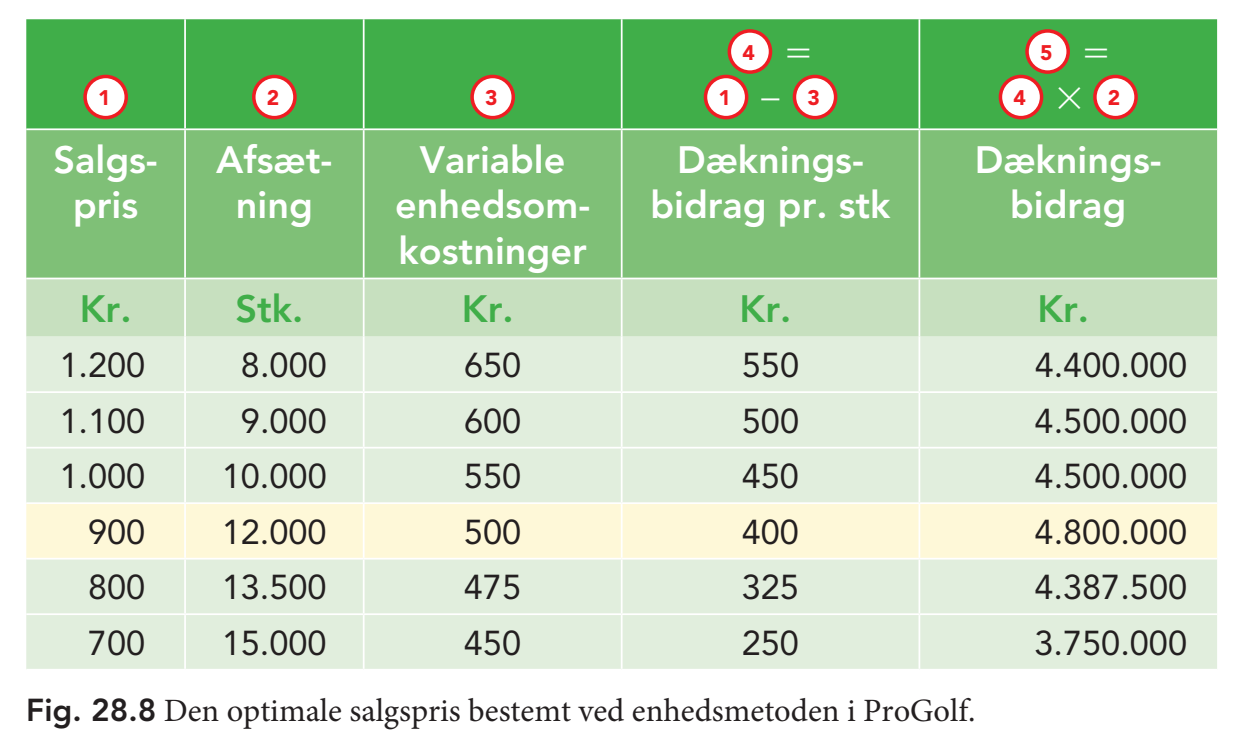
<style>
.page{position:relative;width:1246px;height:754px;background:#fff}
.page>*{position:absolute;margin:0;border:0;box-sizing:border-box;transform-origin:0 0}
.t1{font:800 37.8px/45.5px "Avenir";color:#fff;text-align:center}
.t2{font:800 37.8px "Avenir";color:#40ae49}
.t3{font:34.3px "Avenir";color:#231f20}
.t4{font:32.55px "Minion Pro";color:#231f20}
.t5{font:900 21px/45.5px "Avenir";color:#ee1d23}
.s1{font-family:"Minion Pro";font-weight:400;font-size:37.8px;color:#fff}
.s2{font-family:"Avenir";font-weight:800;font-size:31.5px}
</style>
<div class="page">
<div style="left:26px;top:19px;width:1191px;height:109px;background:#40ae49"></div>
<div style="left:26px;top:130px;width:1191px;height:147px;background:#7fc077"></div>
<div style="left:26px;top:279px;width:1191px;height:57px;background:#c7e0bf"></div>
<div style="left:26px;top:336px;width:1191px;height:333px;background:#e1eedd"></div>
<div style="left:26px;top:504px;width:1191px;height:54px;background:#fef8d8"></div>
<hr style="left:184px;top:130px;width:2px;height:147px;background:#fff">
<hr style="left:363px;top:130px;width:1px;height:147px;background:#fff">
<hr style="left:621px;top:130px;width:1px;height:147px;background:#fff">
<hr style="left:918px;top:130px;width:2px;height:147px;background:#fff">
<hr style="left:184px;top:279px;width:2px;height:57px;background:#fff">
<hr style="left:363px;top:279px;width:1px;height:57px;background:#fff">
<hr style="left:621px;top:279px;width:1px;height:57px;background:#fff">
<hr style="left:918px;top:279px;width:2px;height:57px;background:#fff">
<hr style="left:184px;top:336px;width:2px;height:55px;background:#fff">
<hr style="left:363px;top:336px;width:1px;height:55px;background:#fff">
<hr style="left:621px;top:336px;width:1px;height:55px;background:#fff">
<hr style="left:918px;top:336px;width:2px;height:55px;background:#fff">
<hr style="left:26px;top:391px;width:159px;height:2px;background:#fff">
<hr style="left:185px;top:391px;width:179px;height:2px;background:#fff">
<hr style="left:184px;top:393px;width:2px;height:54px;background:#fff">
<hr style="left:364px;top:391px;width:258px;height:2px;background:#fff">
<hr style="left:363px;top:393px;width:1px;height:54px;background:#fff">
<hr style="left:622px;top:391px;width:297px;height:2px;background:#fff">
<hr style="left:621px;top:393px;width:1px;height:54px;background:#fff">
<hr style="left:919px;top:391px;width:298px;height:2px;background:#fff">
<hr style="left:918px;top:393px;width:2px;height:54px;background:#fff">
<hr style="left:26px;top:447px;width:159px;height:1px;background:#fff">
<hr style="left:185px;top:447px;width:179px;height:1px;background:#fff">
<hr style="left:184px;top:448px;width:2px;height:54px;background:#fff">
<hr style="left:364px;top:447px;width:258px;height:1px;background:#fff">
<hr style="left:363px;top:448px;width:1px;height:54px;background:#fff">
<hr style="left:622px;top:447px;width:297px;height:1px;background:#fff">
<hr style="left:621px;top:448px;width:1px;height:54px;background:#fff">
<hr style="left:919px;top:447px;width:298px;height:1px;background:#fff">
<hr style="left:918px;top:448px;width:2px;height:54px;background:#fff">
<hr style="left:26px;top:502px;width:159px;height:2px;background:#fff">
<hr style="left:185px;top:502px;width:179px;height:2px;background:#fff">
<hr style="left:184px;top:504px;width:2px;height:54px;background:#fff">
<hr style="left:364px;top:502px;width:258px;height:2px;background:#fff">
<hr style="left:363px;top:504px;width:1px;height:54px;background:#fff">
<hr style="left:622px;top:502px;width:297px;height:2px;background:#fff">
<hr style="left:621px;top:504px;width:1px;height:54px;background:#fff">
<hr style="left:919px;top:502px;width:298px;height:2px;background:#fff">
<hr style="left:918px;top:504px;width:2px;height:54px;background:#fff">
<hr style="left:26px;top:558px;width:159px;height:1px;background:#fff">
<hr style="left:185px;top:558px;width:179px;height:1px;background:#fff">
<hr style="left:184px;top:559px;width:2px;height:54px;background:#fff">
<hr style="left:364px;top:558px;width:258px;height:1px;background:#fff">
<hr style="left:363px;top:559px;width:1px;height:54px;background:#fff">
<hr style="left:622px;top:558px;width:297px;height:1px;background:#fff">
<hr style="left:621px;top:559px;width:1px;height:54px;background:#fff">
<hr style="left:919px;top:558px;width:298px;height:1px;background:#fff">
<hr style="left:918px;top:559px;width:2px;height:54px;background:#fff">
<hr style="left:26px;top:613px;width:159px;height:2px;background:#fff">
<hr style="left:185px;top:613px;width:179px;height:2px;background:#fff">
<hr style="left:184px;top:615px;width:2px;height:54px;background:#fff">
<hr style="left:364px;top:613px;width:258px;height:2px;background:#fff">
<hr style="left:363px;top:615px;width:1px;height:54px;background:#fff">
<hr style="left:622px;top:613px;width:297px;height:2px;background:#fff">
<hr style="left:621px;top:615px;width:1px;height:54px;background:#fff">
<hr style="left:919px;top:613px;width:298px;height:2px;background:#fff">
<hr style="left:918px;top:615px;width:2px;height:54px;background:#fff">
<hr style="left:184px;top:19px;width:2px;height:109px;background:#fff">
<hr style="left:363px;top:19px;width:1px;height:109px;background:#fff">
<hr style="left:621px;top:19px;width:1px;height:109px;background:#fff">
<hr style="left:918px;top:19px;width:2px;height:109px;background:#fff">
<div style="left:85px;top:76px;width:41px;height:42px;background:#fff;border-radius:50%"></div>
<div style="left:83px;top:75px;width:45px;height:44px;border:4px solid #ee1d23;border-radius:50%"></div>
<div style="left:254px;top:76px;width:41px;height:42px;background:#fff;border-radius:50%"></div>
<div style="left:252px;top:75px;width:45px;height:44px;border:4px solid #ee1d23;border-radius:50%"></div>
<div style="left:472px;top:76px;width:41px;height:42px;background:#fff;border-radius:50%"></div>
<div style="left:470px;top:75px;width:45px;height:44px;border:4px solid #ee1d23;border-radius:50%"></div>
<div style="left:729px;top:31px;width:41px;height:41px;background:#fff;border-radius:50%"></div>
<div style="left:727px;top:29px;width:45px;height:45px;border:4px solid #ee1d23;border-radius:50%"></div>
<div style="left:705px;top:76px;width:41px;height:42px;background:#fff;border-radius:50%"></div>
<div style="left:704px;top:75px;width:44px;height:44px;border:4px solid #ee1d23;border-radius:50%"></div>
<div style="left:794px;top:76px;width:41px;height:42px;background:#fff;border-radius:50%"></div>
<div style="left:793px;top:75px;width:44px;height:44px;border:4px solid #ee1d23;border-radius:50%"></div>
<div style="left:1027px;top:31px;width:41px;height:41px;background:#fff;border-radius:50%"></div>
<div style="left:1025px;top:29px;width:45px;height:45px;border:4px solid #ee1d23;border-radius:50%"></div>
<div style="left:1000px;top:76px;width:41px;height:42px;background:#fff;border-radius:50%"></div>
<div style="left:998px;top:75px;width:45px;height:44px;border:4px solid #ee1d23;border-radius:50%"></div>
<div style="left:1095px;top:76px;width:41px;height:42px;background:#fff;border-radius:50%"></div>
<div style="left:1093px;top:75px;width:45px;height:44px;border:4px solid #ee1d23;border-radius:50%"></div>
<svg style="left:787px;top:48px;width:22px;height:10px"></svg>
<svg style="left:1085px;top:48px;width:22px;height:10px"></svg>
<svg style="left:1058px;top:87px;width:22px;height:22px"></svg>
<p class="t5" style="left:98px;top:75px;width:14px">1</p>
<p class="t5" style="left:267px;top:75px;width:14px">2</p>
<p class="t5" style="left:485px;top:75px;width:14px">3</p>
<p class="t5" style="left:718px;top:30px;width:103px;text-indent:24px">4<br>1<span class="s1">−</span>3</p>
<p class="t5" style="left:1040px;top:30px;width:14px">5</p>
<p class="t5" style="left:1013px;top:75px;width:14px">4</p>
<p class="t5" style="left:1108px;top:75px;width:14px">2</p>
<p class="t1" style="left:53px;top:137px;width:106px">Salgs&shy;pris</p>
<p class="t1" style="left:216px;top:137px;width:118px">Afsæt&shy;ning</p>
<p class="t1" style="left:395px;top:137px;width:197px">Variable enhedsom&shy;kostninger</p>
<p class="t1" style="left:650px;top:137px;width:242px">Dæknings&shy;bidrag pr. stk</p>
<p class="t1" style="left:975px;top:137px;width:188px">Dæknings&shy;bidrag</p>
<p class="t2" style="left:80px;top:286px;width:53px">Kr.</p>
<p class="t2" style="left:235px;top:286px;width:69px">Stk.</p>
<p class="t2" style="left:462px;top:286px;width:53px">Kr.</p>
<p class="t2" style="left:739px;top:286px;width:53px">Kr.</p>
<p class="t2" style="left:1037px;top:286px;width:53px">Kr.</p>
<p class="t3" style="left:60px;top:345px;width:87px">1.200</p>
<p class="t3" style="left:241px;top:345px;width:87px">8.000</p>
<p class="t3" style="left:464px;top:345px;width:59px">650</p>
<p class="t3" style="left:742px;top:345px;width:59px">550</p>
<p class="t3" style="left:1034px;top:345px;width:154px">4.400.000</p>
<p class="t3" style="left:59px;top:401px;width:87px">1.100</p>
<p class="t3" style="left:241px;top:401px;width:87px">9.000</p>
<p class="t3" style="left:464px;top:401px;width:59px">600</p>
<p class="t3" style="left:742px;top:401px;width:59px">500</p>
<p class="t3" style="left:1034px;top:401px;width:154px">4.500.000</p>
<p class="t3" style="left:59px;top:456px;width:87px">1.000</p>
<p class="t3" style="left:222px;top:456px;width:106px">10.000</p>
<p class="t3" style="left:464px;top:456px;width:59px">550</p>
<p class="t3" style="left:742px;top:456px;width:59px">450</p>
<p class="t3" style="left:1034px;top:456px;width:154px">4.500.000</p>
<p class="t3" style="left:88px;top:512px;width:59px">900</p>
<p class="t3" style="left:222px;top:512px;width:106px">12.000</p>
<p class="t3" style="left:464px;top:512px;width:59px">500</p>
<p class="t3" style="left:742px;top:512px;width:59px">400</p>
<p class="t3" style="left:1034px;top:512px;width:154px">4.800.000</p>
<p class="t3" style="left:88px;top:567px;width:59px">800</p>
<p class="t3" style="left:222px;top:567px;width:106px">13.500</p>
<p class="t3" style="left:464px;top:567px;width:59px">475</p>
<p class="t3" style="left:742px;top:567px;width:59px">325</p>
<p class="t3" style="left:1034px;top:567px;width:154px">4.387.500</p>
<p class="t3" style="left:88px;top:623px;width:59px">700</p>
<p class="t3" style="left:222px;top:623px;width:106px">15.000</p>
<p class="t3" style="left:464px;top:623px;width:59px">450</p>
<p class="t3" style="left:742px;top:623px;width:59px">250</p>
<p class="t3" style="left:1034px;top:623px;width:154px">3.750.000</p>
<p class="t4" style="left:26px;top:689px;width:950px"><span class="s2">Fig. 28.8</span> Den optimale salgspris bestemt ved enhedsmetoden i ProGolf.</p>
</div>
